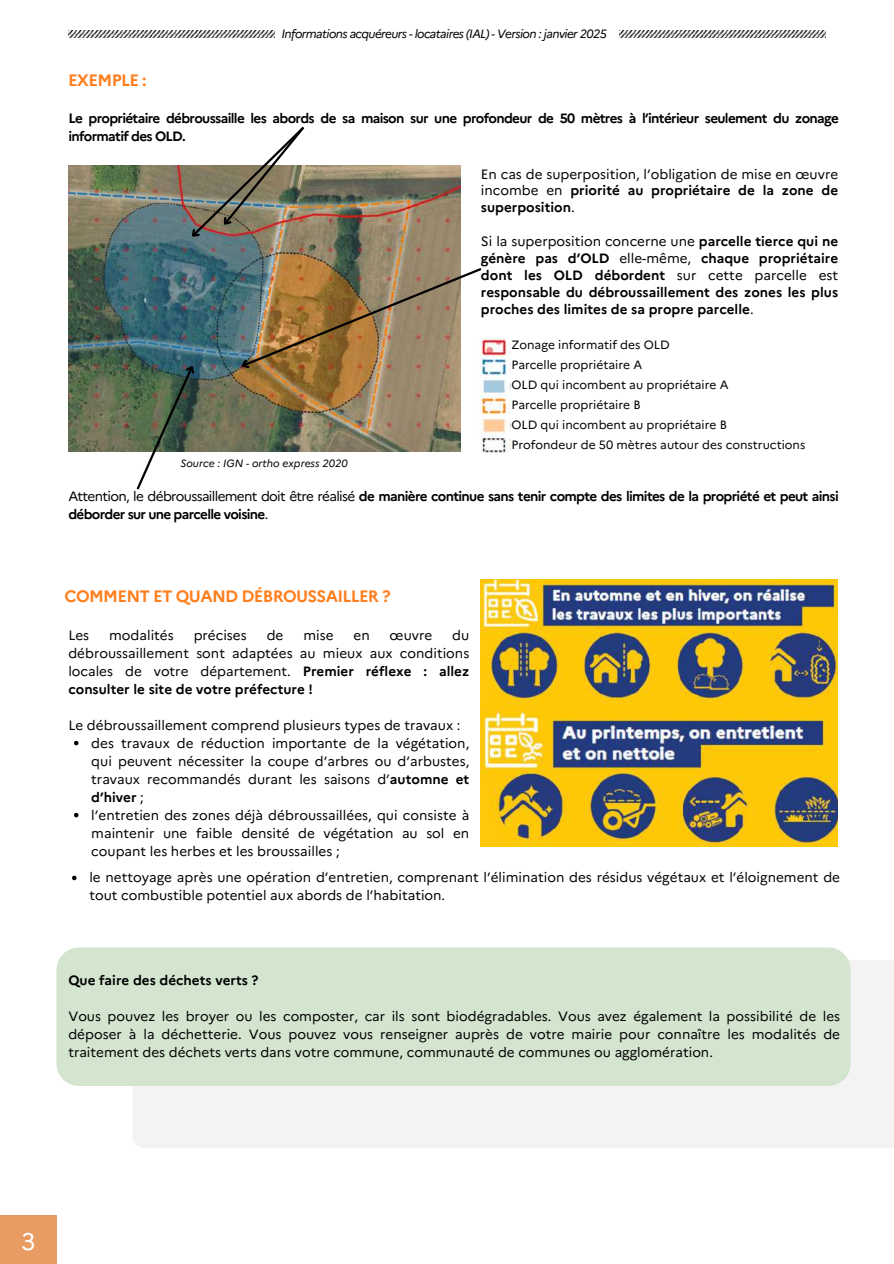
<style>
.page{position:relative;width:894px;height:1264px;background:#fff}
.page>*{position:absolute;margin:0;border:0;box-sizing:border-box;transform-origin:0 0}
.t1{font:24px "Marianne";color:#fff}
.t2{font:700 16.5px "Marianne";letter-spacing:-.04em;color:#ff7f1e}
.t3{font:13.5px/18px "Marianne";color:#000;text-align:justify}
.t4{font:700 13.5px/16.8px "Marianne";letter-spacing:-.05em;color:#000}
.t5{font:700 13.5px "Marianne";color:#000}
.t6{font:12px/20px "Marianne";color:#000}
.t7{font:italic 12px "Marianne";letter-spacing:-.05em;color:#000}
.t8{font:italic 10.5px "Marianne";color:#000}
.s1{font-weight:700}
.s2{font-weight:400}
</style>
<div class="page">
<div style="left:132px;top:960px;width:761px;height:188px;background:#f4f2f2"></div>
<img style="left:68px;top:30px;width:206px;height:7px">
<img style="left:619px;top:30px;width:205px;height:7px">
<div style="left:56px;top:947px;width:794px;height:138px;background:#d3e4cf;border-radius:22px"></div>
<div style="left:0;top:1215px;width:56px;height:48px;background:#e99c62"></div>
<img style="left:480px;top:338px;width:31px;height:114px">
<img style="left:68px;top:166px;width:392px;height:285px">
<img style="left:186px;top:126px;width:120px;height:117px">
<img style="left:237px;top:266px;width:246px;height:107px">
<svg style="left:135px;top:361px;width:64px;height:129px"></svg>
<img style="left:481px;top:580px;width:356px;height:266px">
<svg style="left:74px;top:740px;width:4px;height:5px"></svg>
<svg style="left:74px;top:812px;width:4px;height:5px"></svg>
<svg style="left:72px;top:875px;width:4px;height:5px"></svg>
<p class="t2" style="left:68px;top:68px;width:80px">EXEMPLE :</p>
<p class="t7" style="left:281px;top:24px;width:327px">Informations acquéreurs - locataires (IAL) - Version : janvier 2025</p>
<p class="t4" style="left:68px;top:108px;width:771px;line-height:18px">Le propriétaire débroussaille les abords de sa maison sur une profondeur de 50 mètres à l’intérieur seulement du zonage informatif des OLD.</p>
<p class="t3" style="left:481px;top:164px;width:358px;line-height:16.8px">En cas de superposition, l’obligation de mise en œuvre incombe en <span class="s1">priorité au propriétaire de la zone de superposition</span>.</p>
<p class="t4" style="left:481px;top:232px;width:358px;text-align:justify"><span class="s2">Si la superposition concerne une</span> parcelle tierce qui ne génère pas d’OLD <span class="s2">elle-même,</span> chaque propriétaire dont les OLD débordent <span class="s2">sur cette parcelle est </span>responsable du débroussaillement des zones les plus proches des limites de sa propre parcelle<span class="s2">.</span></p>
<p class="t8" style="left:180px;top:455px;width:169px">Source : IGN - ortho express 2020</p>
<p class="t6" style="left:511px;top:333px;width:295px">Zonage informatif des OLD<br>Parcelle propriétaire A<br>OLD qui incombent au propriétaire A<br>Parcelle propriétaire B<br>OLD qui incombent au propriétaire B<br>Profondeur de 50 mètres autour des constructions</p>
<p class="t4" style="left:68px;top:486px;width:771px;line-height:18px"><span class="s2">Attention, le débroussaillement doit être réalisé</span> de manière continue sans tenir compte des limites de la propriété et peut ainsi déborder sur une parcelle voisine<span class="s2">.</span></p>
<p class="t2" style="left:64px;top:583px;width:327px">COMMENT ET QUAND DÉBROUSSAILLER ?</p>
<p class="t3" style="left:68px;top:624px;width:22px">Les</p>
<p class="t3" style="left:109px;top:624px;width:66px">modalités</p>
<p class="t3" style="left:194px;top:624px;width:55px">précises</p>
<p class="t3" style="left:266px;top:624px;width:18px">de</p>
<p class="t3" style="left:303px;top:624px;width:32px">mise</p>
<p class="t3" style="left:353px;top:624px;width:18px">en</p>
<p class="t3" style="left:389px;top:624px;width:44px">œuvre</p>
<p class="t3" style="left:68px;top:624px;width:402px;text-indent:384px">du débroussaillement sont adaptées au mieux aux conditions locales de votre département. <span class="s1">Premier réflexe : allez consulter le site de votre préfecture !</span></p>
<p class="t3" style="left:91px;top:714px;width:379px;text-align:left;text-indent:-23px">Le débroussaillement comprend plusieurs types de travaux : des travaux de réduction importante de la végétation, qui peuvent nécessiter la coupe d’arbres ou d’arbustes, travaux recommandés durant les saisons d’<span class="s1">automne et d’hiver</span> ;<br>l’entretien des zones déjà débroussaillées, qui consiste à maintenir une faible densité de végétation au sol en coupant les herbes et les broussailles ;</p>
<p class="t3" style="left:89px;top:867px;width:752px">le nettoyage après une opération d’entretien, comprenant l’élimination des résidus végétaux et l’éloignement de tout combustible potentiel aux abords de l’habitation.</p>
<p class="t5" style="left:68px;top:969px;width:192px">Que faire des déchets verts ?</p>
<p class="t3" style="left:68px;top:1006px;width:773px">Vous pouvez les broyer ou les composter, car ils sont biodégradables. Vous avez également la possibilité de les déposer à la déchetterie. Vous pouvez vous renseigner auprès de votre mairie pour connaître les modalités de traitement des déchets verts dans votre commune, communauté de communes ou agglomération.</p>
<h1 class="t1" style="left:21px;top:1222px;width:16px">3</h1>
</div>
